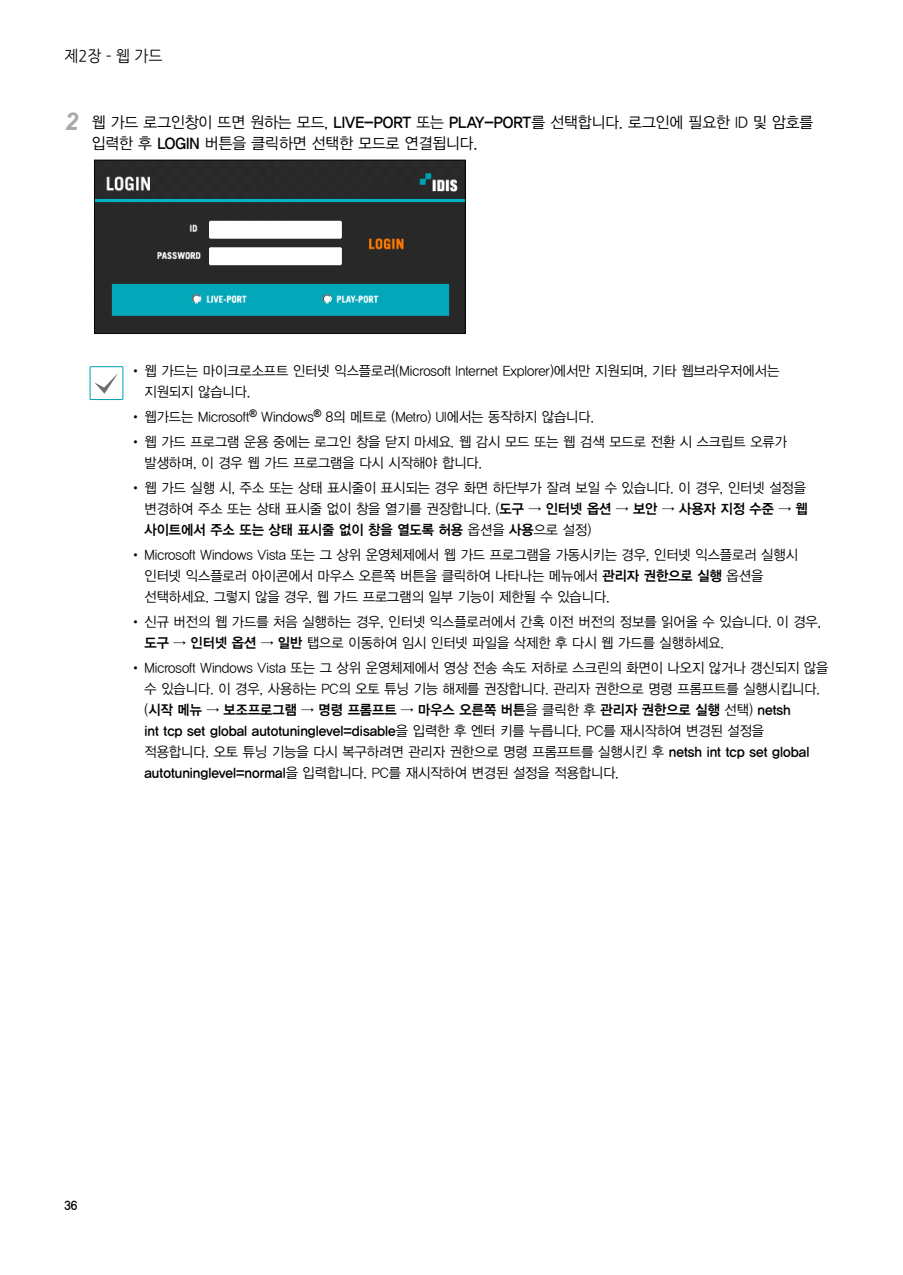
<style>
.page{position:relative;width:903px;height:1275px;background:#fff}
.page>*{position:absolute;margin:0;border:0;box-sizing:border-box;transform-origin:0 0}
.t1{font:15.75px/21px "YDVYGO12";color:#000;scale:.95 1}
.t2{font:15.75px "Nanum Gothic OTF";color:#000;scale:.95 1}
.t3{font:14px/21px "YDVYGO12";color:#000;scale:.95 1}
.t4{font:14px/21px "YDVYGO14";color:#000;scale:.95 1}
.t5{font:12.25px "YDVYGO14";color:#000;scale:.95 1}
.s1{font-family:"Arial";font-weight:700;font-style:italic;font-size:24.5px;color:#a7a9ac}
.s2{font-family:"YDVYGO14"}
.s3{font-family:"YDVYGO11"}
.s4{font-family:"YDVYGO12"}
</style>
<div class="page">
<img style="left:96px;top:162px;width:367px;height:170px">
<div style="left:94px;top:160px;width:371px;height:174px;border:1px solid #000"></div>
<div style="left:90px;top:366px;width:33px;height:34px;border:1px solid #00a0af"></div>
<svg style="left:94px;top:373px;width:24px;height:21px"></svg>
<p class="t2" style="left:64px;top:47px;width:105px">제2장 – 웹 가드</p>
<p class="t1" style="left:92px;top:111px;width:761px;text-indent:-27px"><span class="s1">2</span> 웹 가드 로그인창이 뜨면 원하는 모드, <span class="s2">LIVE-PORT</span> 또는 <span class="s2">PLAY-PORT</span>를 선택합니다. 로그인에 필요한 ID 및 암호를 입력한 후 <span class="s2">LOGIN</span> 버튼을 클릭하면 선택한 모드로 연결됩니다.</p>
<p class="t3" style="left:144px;top:359px;width:670px;text-indent:-15px"><span class="s3">•</span> 웹 가드는 마이크로소프트 인터넷 익스플로러(Microsoft Internet Explorer)에서만 지원되며, 기타 웹브라우저에서는 지원되지 않습니다.</p>
<p class="t3" style="left:130px;top:405px;width:490px"><span class="s3">•</span> 웹가드는 Microsoft<sup>®</sup> Windows<sup>®</sup> 8의 메트로 (Metro) UI에서는 동작하지 않습니다.</p>
<p class="t3" style="left:144px;top:430px;width:678px;text-indent:-15px"><span class="s3">•</span> 웹 가드 프로그램 운용 중에는 로그인 창을 닫지 마세요. 웹 감시 모드 또는 웹 검색 모드로 전환 시 스크립트 오류가 발생하며, 이 경우 웹 가드 프로그램을 다시 시작해야 합니다.</p>
<p class="t3" style="left:130px;top:476px;width:715px;text-align:right"><span class="s3">•</span> 웹 가드 실행 시, 주소 또는 상태 표시줄이 표시되는 경우 화면 하단부가 잘려 보일 수 있습니다. 이 경우, 인터넷 설정을 변경하여 주소 또는 상태 표시줄 없이 창을 열기를 권장합니다. (<span class="s2">도구</span> → <span class="s2">인터넷 옵션</span> → <span class="s2">보안</span> → <span class="s2">사용자 지정 수준</span> → <span class="s2">웹</span></p>
<p class="t4" style="left:144px;top:518px;width:472px">사이트에서 주소 또는 상태 표시줄 없이 창을 열도록 허용 <span class="s4">옵션을</span> 사용<span class="s4">으로 설정)</span></p>
<p class="t3" style="left:144px;top:543px;width:689px;text-indent:-15px"><span class="s3">•</span> Microsoft Windows Vista 또는 그 상위 운영체제에서 웹 가드 프로그램을 가동시키는 경우, 인터넷 익스플로러 실행시 인터넷 익스플로러 아이콘에서 마우스 오른쪽 버튼을 클릭하여 나타나는 메뉴에서 <span class="s2">관리자 권한으로 실행</span> 옵션을 선택하세요. 그렇지 않을 경우, 웹 가드 프로그램의 일부 기능이 제한될 수 있습니다.</p>
<p class="t3" style="left:144px;top:610px;width:714px;text-indent:-15px"><span class="s3">•</span> 신규 버전의 웹 가드를 처음 실행하는 경우, 인터넷 익스플로러에서 간혹 이전 버전의 정보를 읽어올 수 있습니다. 이 경우, <span class="s2">도구</span> → <span class="s2">인터넷 옵션</span> → <span class="s2">일반</span> 탭으로 이동하여 임시 인터넷 파일을 삭제한 후 다시 웹 가드를 실행하세요.</p>
<p class="t3" style="left:130px;top:656px;width:737px;text-align:center"><span class="s3">•</span> Microsoft Windows Vista 또는 그 상위 운영체제에서 영상 전송 속도 저하로 스크린의 화면이 나오지 않거나 갱신되지 않을 수 있습니다. 이 경우, 사용하는 PC의 오토 튜닝 기능 해제를 권장합니다. 관리자 권한으로 명령 프롬프트를 실행시킵니다.</p>
<p class="t4" style="left:144px;top:698px;width:682px"><span class="s4">(</span>시작 메뉴 <span class="s4">→</span> 보조프로그램 <span class="s4">→</span> 명령 프롬프트 <span class="s4">→</span> 마우스 오른쪽 버튼<span class="s4">을 클릭한 후</span> 관리자 권한으로 실행 <span class="s4">선택)</span> netsh int tcp set global autotuninglevel=disable<span class="s4">을 입력한 후 엔터 키를 누릅니다. PC를 재시작하여 변경된 설정을</span></p>
<p class="t3" style="left:144px;top:740px;width:701px">적용합니다. 오토 튜닝 기능을 다시 복구하려면 관리자 권한으로 명령 프롬프트를 실행시킨 후 <span class="s2">netsh int tcp set global autotuninglevel=normal</span>을 입력합니다. PC를 재시작하여 변경된 설정을 적용합니다.</p>
<p class="t5" style="left:64px;top:1197px;width:15px">36</p>
</div>
